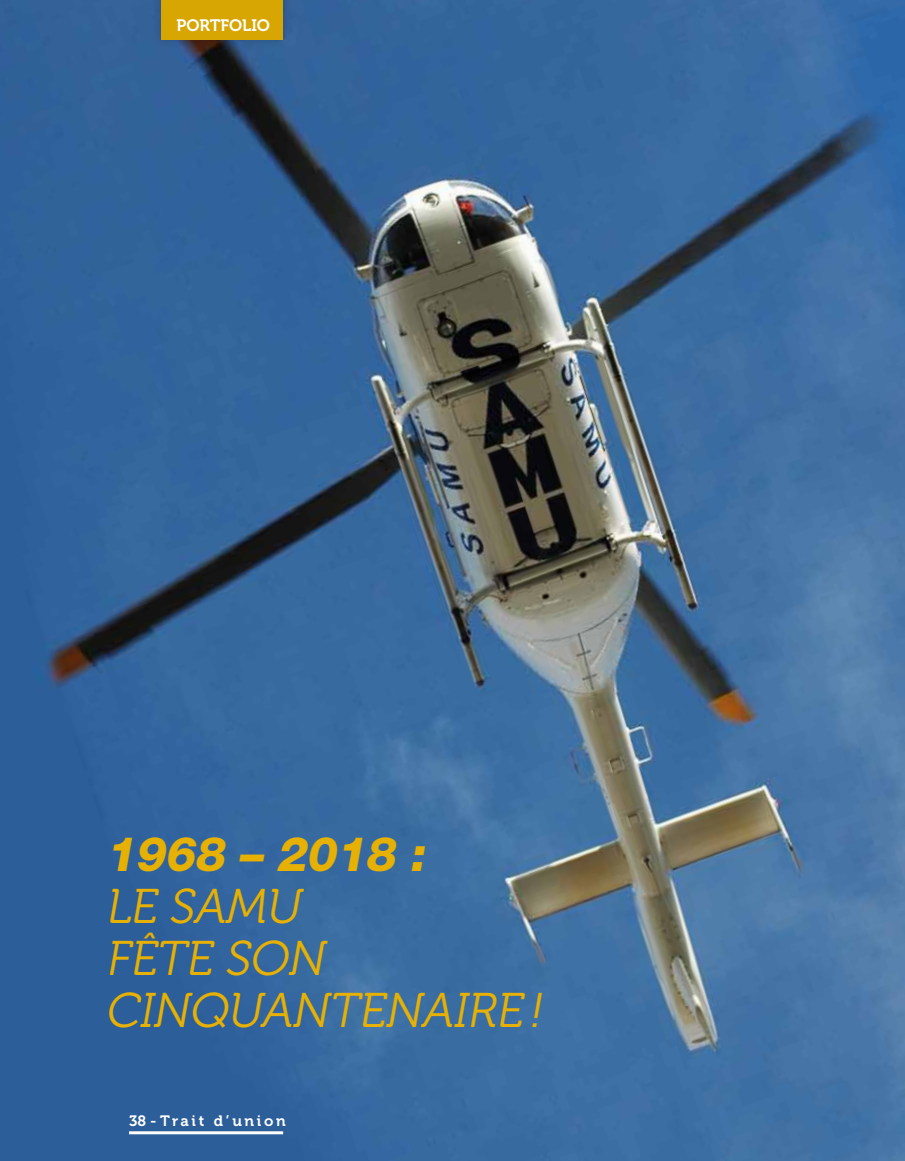
<style>
.page{position:relative;width:905px;height:1161px;background:#fff}
.page>*{position:absolute;margin:0;border:0;box-sizing:border-box;transform-origin:0 0}
.t1{font:italic 48.6px/52.1px "Museo 300";color:#e7b103}
.t2{font:italic 800 47.7px "Helvetica Neue LT Std";color:#e7b103}
.t3{font:16.5px "Museo 700";color:#fff}
.t4{font:15px "Museo 700";letter-spacing:.18em;color:#fff}
</style>
<div class="page">
<img style="left:0;top:0;width:904px;height:1161px">
<div style="left:152px;top:0;width:141px;height:49px;background:#000;opacity:.21"></div>
<div style="left:162px;top:0;width:121px;height:39px;background:#d7a603"></div>
<hr style="left:129px;top:1131px;width:154px;height:3px;background:#fff">
<p class="t3" style="left:176px;top:16px;width:95px">PORTFOLIO</p>
<p class="t2" style="left:105px;top:826px;width:330px">1968 – 2018 :</p>
<p class="t1" style="left:105px;top:881px;width:447px">LE SAMU<br>FÊTE SON<br>CINQUANTENAIRE!</p>
<p class="t4" style="left:129px;top:1112px;width:158px">38 - Trait d’union</p>
</div>
